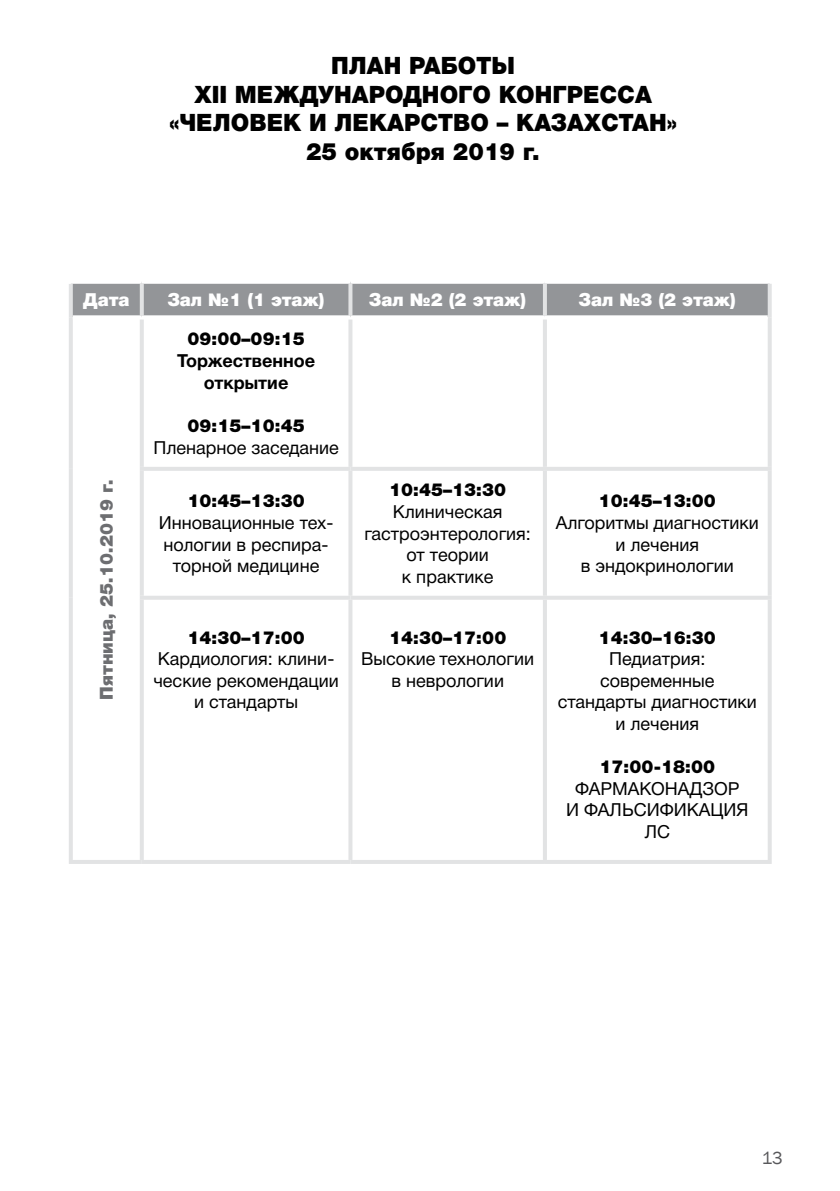
<style>
.page{position:relative;width:840px;height:1191px;background:#fff}
.page>*{position:absolute;margin:0;border:0;box-sizing:border-box;transform-origin:0 0}
.t1{font:900 24px/28.8px "Helvetica Neue Cyr";color:#000;text-align:center}
.t2{font:18px/21.6px "Helvetica Neue Cyr";color:#000;text-align:center}
.t3{font:900 18px "Helvetica Neue Cyr";color:#000}
.t4{font:900 18px "Helvetica Neue Cyr";color:#fff}
.t5{font:700 18px/21.6px "Helvetica Neue Cyr";color:#000;text-align:center}
.t6{font:900 18px "Helvetica Neue Cyr";color:#6d6e71}
.t7{font:18px "Franklin Gothic";color:#58585b}
</style>
<div class="page">
<div style="left:73px;top:284px;width:694px;height:31px;background:#939598"></div>
<hr style="left:69px;top:317px;width:4px;height:152px;background:#e2e3e4">
<hr style="left:69px;top:469px;width:4px;height:129px;background:#e2e3e4">
<hr style="left:69px;top:598px;width:4px;height:262px;background:#e2e3e4">
<hr style="left:69px;top:860px;width:73px;height:4px;background:#e2e3e4">
<hr style="left:140px;top:319px;width:4px;height:148px;background:#e2e3e4">
<svg style="left:348px;top:319px;width:4px;height:148px"></svg>
<svg style="left:543px;top:319px;width:3px;height:148px"></svg>
<svg style="left:767px;top:317px;width:4px;height:150px"></svg>
<hr style="left:140px;top:467px;width:210px;height:4px;background:#e2e3e4">
<hr style="left:140px;top:471px;width:4px;height:125px;background:#e2e3e4">
<hr style="left:350px;top:467px;width:194px;height:4px;background:#e2e3e4">
<svg style="left:348px;top:471px;width:4px;height:125px"></svg>
<hr style="left:544px;top:467px;width:227px;height:4px;background:#e2e3e4">
<svg style="left:543px;top:471px;width:3px;height:125px"></svg>
<svg style="left:767px;top:471px;width:4px;height:125px"></svg>
<hr style="left:140px;top:596px;width:210px;height:4px;background:#e2e3e4">
<hr style="left:140px;top:600px;width:4px;height:260px;background:#e2e3e4">
<hr style="left:142px;top:860px;width:208px;height:4px;background:#e2e3e4">
<hr style="left:350px;top:596px;width:194px;height:4px;background:#e2e3e4">
<svg style="left:348px;top:600px;width:4px;height:260px"></svg>
<hr style="left:350px;top:860px;width:194px;height:4px;background:#e2e3e4">
<hr style="left:544px;top:596px;width:227px;height:4px;background:#e2e3e4">
<svg style="left:543px;top:600px;width:3px;height:260px"></svg>
<svg style="left:768px;top:600px;width:3px;height:260px"></svg>
<hr style="left:544px;top:860px;width:227px;height:4px;background:#e2e3e4">
<svg style="left:69px;top:284px;width:4px;height:33px"></svg>
<svg style="left:71px;top:282px;width:71px;height:2px"></svg>
<svg style="left:142px;top:283px;width:208px;height:1px"></svg>
<svg style="left:350px;top:282px;width:194px;height:2px"></svg>
<svg style="left:544px;top:283px;width:226px;height:1px"></svg>
<svg style="left:140px;top:284px;width:4px;height:31px"></svg>
<svg style="left:348px;top:284px;width:4px;height:31px"></svg>
<svg style="left:542px;top:284px;width:4px;height:31px"></svg>
<svg style="left:767px;top:284px;width:4px;height:33px"></svg>
<svg style="left:73px;top:315px;width:69px;height:2px"></svg>
<svg style="left:142px;top:315px;width:208px;height:1px"></svg>
<svg style="left:350px;top:315px;width:194px;height:2px"></svg>
<svg style="left:544px;top:315px;width:223px;height:1px"></svg>
<h1 class="t1" style="left:169px;top:51px;width:509px">ПЛАН РАБОТЫ<br>XІІ МЕЖДУНАРОДНОГО КОНГРЕССА «ЧЕЛОВЕК И ЛЕКАРСТВО – КАЗАХСТАН»<br>25 октября 2019 г.</h1>
<p class="t4" style="left:83px;top:289px;width:48px">Дата</p>
<p class="t4" style="left:168px;top:289px;width:158px">Зал №1 (1 этаж)</p>
<p class="t4" style="left:369px;top:289px;width:158px">Зал №2 (2 этаж)</p>
<p class="t4" style="left:578px;top:289px;width:158px">Зал №3 (2 этаж)</p>
<p class="t6" style="left:96px;top:700px;width:222px;rotate:-90deg">Пятница, 25.10.2019 г.</p>
<p class="t3" style="left:187px;top:329px;width:119px">09:00–09:15</p>
<p class="t5" style="left:177px;top:350px;width:139px">Торжественное открытие</p>
<p class="t3" style="left:187px;top:415px;width:119px">09:15–10:45</p>
<p class="t2" style="left:153px;top:436px;width:187px">Пленарное заседание</p>
<p class="t3" style="left:187px;top:491px;width:119px">10:45–13:30</p>
<p class="t2" style="left:159px;top:512px;width:176px">Инновационные тех&shy;нологии в респира&shy;торной медицине</p>
<p class="t3" style="left:187px;top:627px;width:119px">14:30–17:00</p>
<p class="t2" style="left:153px;top:648px;width:187px">Кардиология: клини&shy;ческие рекомендации и стандарты</p>
<p class="t3" style="left:389px;top:480px;width:119px">10:45–13:30</p>
<p class="t2" style="left:364px;top:501px;width:168px">Клиническая гастроэнтерология: от теории<br>к практике</p>
<p class="t3" style="left:389px;top:627px;width:119px">14:30–17:00</p>
<p class="t2" style="left:361px;top:648px;width:174px">Высокие технологии в неврологии</p>
<p class="t3" style="left:598px;top:491px;width:119px">10:45–13:00</p>
<p class="t2" style="left:555px;top:512px;width:204px">Алгоритмы диагностики и лечения<br>в эндокринологии</p>
<p class="t3" style="left:598px;top:627px;width:119px">14:30–16:30</p>
<p class="t2" style="left:557px;top:648px;width:200px">Педиатрия: современные стандарты диагностики и лечения</p>
<p class="t3" style="left:599px;top:757px;width:117px">17:00-18:00</p>
<p class="t2" style="left:566px;top:778px;width:183px">ФАРМАКОНАДЗОР<br>И ФАЛЬСИФИКАЦИЯ<br>ЛС</p>
<p class="t7" style="left:761px;top:1146px;width:22px">13</p>
</div>
